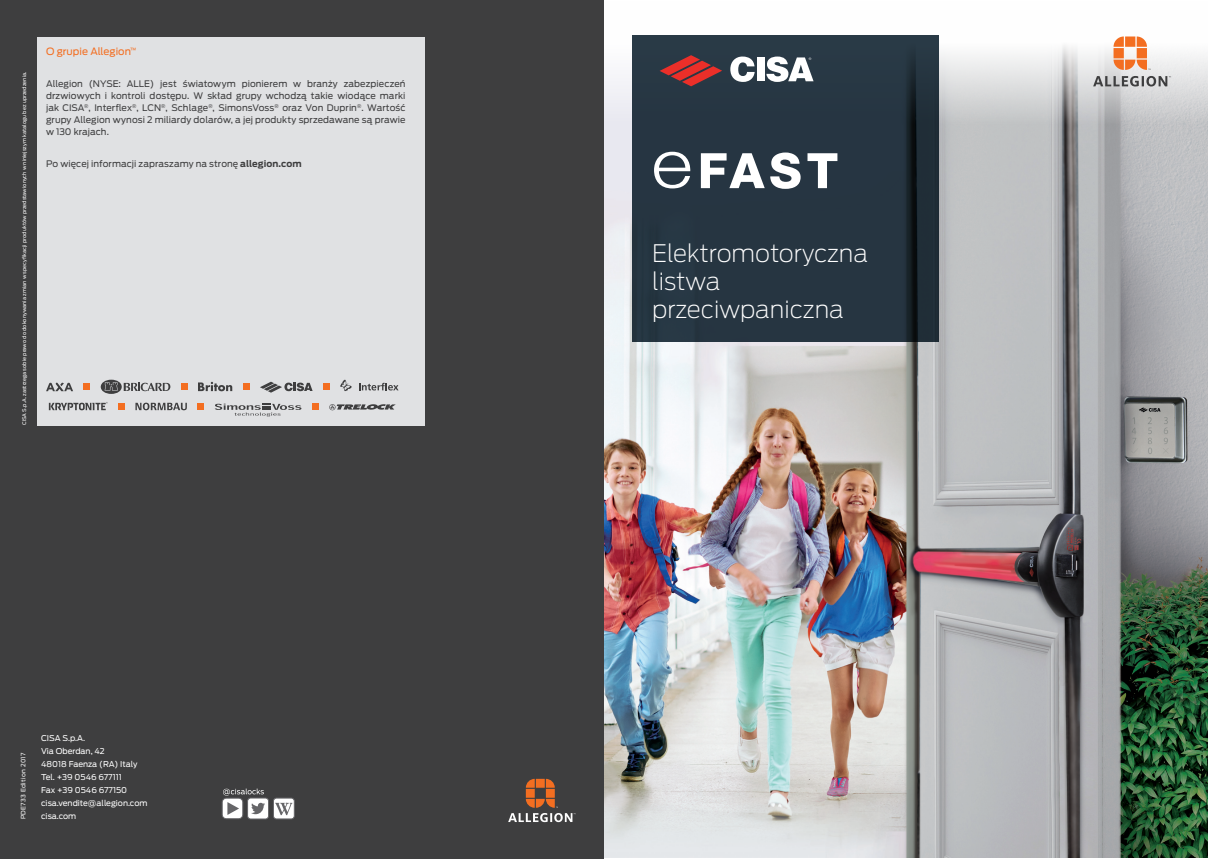
<style>
.page{position:relative;width:1208px;height:859px;background:#fff}
.page>*{position:absolute;margin:0;border:0;box-sizing:border-box;transform-origin:0 0}
.t1{font:200 24px/28px "Antenna";color:#fff}
.t2{font:10px "Antenna";color:#f36e21}
.t3{font:9px/12px "Antenna";letter-spacing:.005em;color:#3e3e3f;text-align:justify}
.t4{font:8px/13px "Antenna";color:#fff}
.t5{font:6px "Antenna";letter-spacing:.05em;color:#fff}
.t6{font:5px "Antenna";letter-spacing:.01em;color:#fff}
.s1{font-weight:700}
</style>
<div class="page">
<img style="left:604px;top:35px;width:604px;height:823px">
<div style="left:632px;top:36px;width:306px;height:306px;background:#2a3b47"></div>
<svg style="left:659px;top:55px;width:63px;height:31px"></svg>
<svg style="left:730px;top:57px;width:24px;height:25px"></svg>
<div style="left:756px;top:57px;width:8px;height:24px;background:#fff"></div>
<svg style="left:766px;top:57px;width:47px;height:25px"></svg>
<svg style="left:654px;top:152px;width:183px;height:37px"></svg>
<svg style="left:1093px;top:36px;width:78px;height:50px"></svg>
<div style="left:0;top:0;width:604px;height:859px;background:#3e3e3f"></div>
<div style="left:37px;top:37px;width:387px;height:388px;background:#e0e1e3"></div>
<div style="left:273px;top:798px;width:22px;height:21px;border:1px solid #656568;border-radius:3px"></div>
<div style="left:222px;top:798px;width:21px;height:21px;background:#fff;border-radius:4px"></div>
<div style="left:222px;top:798px;width:21px;height:21px;border:1px solid #656568;border-radius:4px"></div>
<svg style="left:227px;top:802px;width:12px;height:13px"></svg>
<div style="left:248px;top:798px;width:20px;height:21px;background:#fff;border-radius:3px"></div>
<div style="left:247px;top:798px;width:22px;height:21px;border:1px solid #656568;border-radius:3px"></div>
<svg style="left:251px;top:803px;width:14px;height:11px"></svg>
<svg style="left:275px;top:800px;width:18px;height:18px"></svg>
<svg style="left:223px;top:788px;width:41px;height:7px"></svg>
<svg style="left:508px;top:779px;width:67px;height:43px"></svg>
<svg style="left:181px;top:384px;width:6px;height:6px"></svg>
<svg style="left:243px;top:384px;width:6px;height:6px"></svg>
<svg style="left:323px;top:384px;width:6px;height:6px"></svg>
<svg style="left:84px;top:384px;width:6px;height:6px"></svg>
<svg style="left:312px;top:404px;width:6px;height:6px"></svg>
<div style="left:118px;top:404px;width:7px;height:6px;background:#f36e21"></div>
<svg style="left:198px;top:404px;width:6px;height:6px"></svg>
<svg style="left:260px;top:382px;width:53px;height:11px"></svg>
<svg style="left:101px;top:380px;width:69px;height:14px"></svg>
<svg style="left:198px;top:382px;width:34px;height:9px"></svg>
<svg style="left:46px;top:382px;width:27px;height:9px"></svg>
<svg style="left:340px;top:380px;width:12px;height:11px"></svg>
<svg style="left:359px;top:383px;width:39px;height:7px"></svg>
<svg style="left:135px;top:403px;width:52px;height:7px"></svg>
<svg style="left:49px;top:402px;width:59px;height:8px"></svg>
<svg style="left:215px;top:404px;width:86px;height:12px"></svg>
<svg style="left:329px;top:404px;width:67px;height:6px"></svg>
<p class="t6" style="left:21px;top:425px;width:355px;rotate:-90deg">CISA S.p.A. zastrzega sobie prawo do dokonywania zmian w specyfikacji produktów przedstawionych w niniejszym katalogu bez uprzedzenia.</p>
<p class="t2" style="left:46px;top:45px;width:92px">O grupie Allegion<sup>™</sup></p>
<p class="t3" style="left:46px;top:78px;width:361px">Allegion (NYSE: ALLE) jest światowym pionierem w branży zabezpieczeń drzwiowych i kontroli dostępu. W skład grupy wchodzą takie wiodące marki jak CISA<sup>®</sup>, Interflex<sup>®</sup>, LCN<sup>®</sup>, Schlage<sup>®</sup>, SimonsVoss<sup>®</sup> oraz Von Duprin<sup>®</sup>. Wartość grupy Allegion wynosi 2 miliardy dolarów, a jej produkty sprzedawane są prawie w 130 krajach.</p>
<p class="t3" style="left:46px;top:158px;width:257px">Po więcej informacji zapraszamy na stronę <span class="s1">allegion.com</span></p>
<p class="t5" style="left:19px;top:819px;width:68px;rotate:-90deg">PDE733 Edition 2017</p>
<p class="t4" style="left:41px;top:732px;width:108px">CISA S.p.A.<br>Via Oberdan, 42<br>48018 Faenza (RA) Italy<br>Tel. +39 0546 677111<br>Fax +39 0546 677150 cisa.vendite@allegion.com</p>
<p class="t4" style="left:41px;top:810px;width:37px">cisa.com</p>
<h1 class="t1" style="left:652px;top:238px;width:217px">Elektromotoryczna listwa przeciwpaniczna</h1>
</div>
